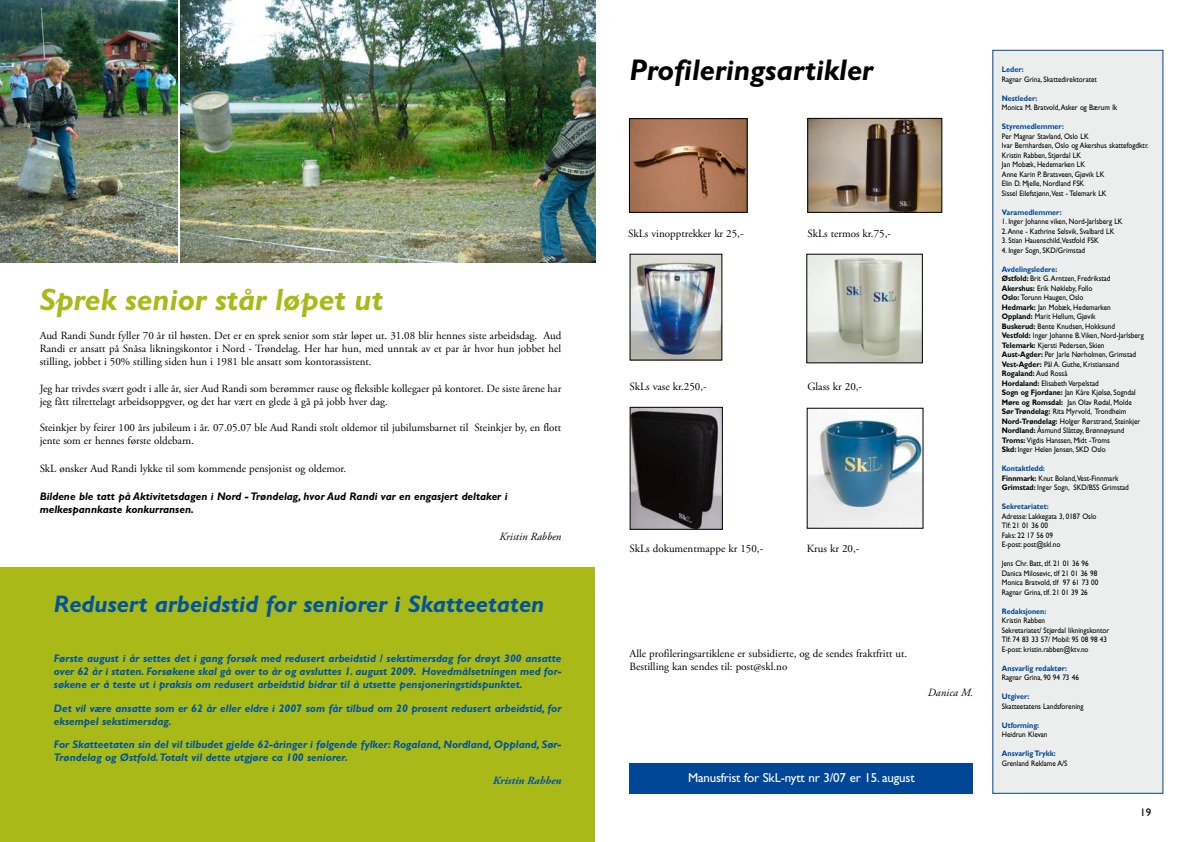
<style>
.page{position:relative;width:1191px;height:842px;background:#fff}
.page>*{position:absolute;margin:0;border:0;box-sizing:border-box;transform-origin:0 0}
.t1{font:italic 700 31px "Gill Sans";color:#a9b917}
.t2{font:italic 700 30px "Gill Sans";color:#000}
.t3{font:italic 700 24px "Gill Sans";color:#00549e}
.t4{font:13px "Gill Sans";letter-spacing:-.015em;color:#fff}
.t5{font:11px/13.2px "Adobe Garamond Pro";color:#000}
.t6{font:italic 700 11px/13.2px "Gill Sans";color:#00549e}
.t7{font:italic 700 11px/13.2px "Gill Sans";color:#000}
.t8{font:italic 11px "Adobe Garamond Pro";color:#000}
.t9{font:italic 700 11px "Adobe Garamond Pro";color:#00549e}
.t10{font:11px "Gill Sans";color:#000}
.t11{font:8px/9.5px "Gill Sans";color:#000;scale:.9 1}
.t12{font:700 8px "Gill Sans";color:#004798;scale:.9 1}
.s1{font-weight:700;color:#004798}
.s2{font-weight:700}
</style>
<div class="page">
<div style="left:992px;top:50px;width:170px;height:743px;background:#eceeee"></div>
<img style="left:631px;top:120px;width:114px;height:91px">
<div style="left:629px;top:118px;width:118px;height:95px;border:1px solid #000"></div>
<div style="left:629px;top:764px;width:344px;height:30px;background:#004798"></div>
<img style="left:809px;top:120px;width:131px;height:91px">
<div style="left:807px;top:118px;width:135px;height:95px;border:1px solid #000"></div>
<img style="left:632px;top:409px;width:88px;height:118px">
<img style="left:632px;top:256px;width:88px;height:102px">
<img style="left:808px;top:256px;width:112px;height:105px">
<img style="left:809px;top:418px;width:112px;height:108px">
<div style="left:0;top:567px;width:595px;height:275px;background:#a9b917"></div>
<img style="left:0;top:0;width:177px;height:262px">
<img style="left:180px;top:0;width:415px;height:262px">
<h1 class="t1" style="left:40px;top:281px;width:345px">Sprek senior står løpet ut</h1>
<p class="t5" style="left:40px;top:329px;width:523px;text-align:justify">Aud Randi Sundt fyller 70 år til høsten. Det er en sprek senior som står løpet ut. 31.08 blir hennes siste arbeidsdag. Aud Randi er ansatt på Snåsa likningskontor i Nord - Trøndelag. Her har hun, med unntak av et par år hvor hun jobbet hel stilling, jobbet i 50% stilling siden hun i 1981 ble ansatt som kontorassistent.</p>
<h3 class="t5" style="left:40px;top:382px;width:523px">Jeg har trivdes svært godt i alle år, sier Aud Randi som berømmer rause og fleksible kollegaer på kontoret. De siste årene har jeg fått tilrettelagt arbeidsoppgver, og det har vært en glede å gå på jobb hver dag.</h3>
<h3 class="t5" style="left:40px;top:421px;width:523px">Steinkjer by feirer 100 års jubileum i år. 07.05.07 ble Aud Randi stolt oldemor til jubilumsbarnet til Steinkjer by, en flott jente som er hennes første oldebarn.</h3>
<h3 class="t5" style="left:40px;top:462px;width:308px">SkL ønsker Aud Randi lykke til som kommende pensjonist og oldemor.</h3>
<h3 class="t7" style="left:40px;top:490px;width:469px">Bildene ble tatt på Aktivitetsdagen i Nord - Trøndelag, hvor Aud Randi var en engasjert deltaker i melkespannkaste konkurransen.</h3>
<h3 class="t8" style="left:499px;top:530px;width:64px">Kristin Rabben</h3>
<h3 class="t3" style="left:54px;top:590px;width:492px">Redusert arbeidstid for seniorer i Skatteetaten</h3>
<p class="t6" style="left:54px;top:651px;width:509px;text-align:justify">Første august i år settes det i gang forsøk med redusert arbeidstid / sekstimersdag for drøyt 300 ansatte over 62 år i staten. Forsøkene skal gå over to år og avsluttes 1. august 2009. Hovedmålsetningen med for&shy;søkene er å teste ut i praksis om redusert arbeidstid bidrar til å utsette pensjoneringstidspunktet.</p>
<h3 class="t6" style="left:54px;top:701px;width:509px">Det vil være ansatte som er 62 år eller eldre i 2007 som får tilbud om 20 prosent redusert arbeidstid, for eksempel sekstimersdag.</h3>
<h3 class="t6" style="left:54px;top:737px;width:509px">For Skatteetaten sin del vil tilbudet gjelde 62-åringer i følgende fylker: Rogaland, Nordland, Oppland, Sør-<br>Trøndelag og Østfold.Totalt vil dette utgjøre ca 100 seniorer.</h3>
<h3 class="t9" style="left:493px;top:774px;width:70px">Kristin Rabben</h3>
<h2 class="t2" style="left:629px;top:52px;width:245px">Profileringsartikler</h2>
<h3 class="t5" style="left:628px;top:227px;width:117px">SkLs vinopptrekker kr 25,-</h3>
<h3 class="t5" style="left:629px;top:381px;width:79px">SkLs vase kr.250,-</h3>
<h3 class="t5" style="left:807px;top:227px;width:85px">SkLs termos kr.75,-</h3>
<h3 class="t5" style="left:807px;top:380px;width:56px">Glass kr 20,-</h3>
<h3 class="t5" style="left:629px;top:542px;width:135px">SkLs dokumentmappe kr 150,-</h3>
<h3 class="t5" style="left:806px;top:543px;width:54px">Krus kr 20,-</h3>
<h3 class="t5" style="left:629px;top:647px;width:279px">Alle profileringsartiklene er subsidierte, og de sendes fraktfritt ut.<br>Bestilling kan sendes til: post@skl.no</h3>
<h3 class="t8" style="left:928px;top:686px;width:47px">Danica M.</h3>
<h3 class="t4" style="left:688px;top:770px;width:228px">Manusfrist for SkL-nytt nr 3/07 er 15. august</h3>
<p class="t12" style="left:1001px;top:65px;width:26px">Leder:</p>
<p class="t11" style="left:1001px;top:74px;width:107px">Ragnar Grina, Skattedirektoratet</p>
<p class="t12" style="left:1001px;top:93px;width:41px">Nestleder:</p>
<p class="t11" style="left:1001px;top:103px;width:130px">Monica M. Bratvold,Asker og Bærum lk</p>
<p class="t12" style="left:1001px;top:122px;width:71px">Styremedlemmer:</p>
<p class="t11" style="left:1001px;top:131px;width:165px">Per Magnar Stavland, Oslo LK<br>Ivar Bernhardsen, Oslo og Akershus skattefogdktr.<br>Kristin Rabben, Stjørdal LK<br>Jan Mobæk, Hedemarken LK<br>Anne Karin P. Bratsveen, Gjøvik LK<br>Elin D. Mjelle, Nordland FSK<br>Sissel Eilefstjønn,Vest - Telemark LK</p>
<p class="t12" style="left:1001px;top:207px;width:68px">Varamedlemmer:</p>
<p class="t11" style="left:1001px;top:217px;width:136px">1. Inger Johanne viken, Nord-Jarlsberg LK<br>2.Anne - Kathrine Selsvik, Svalbard LK</p>
<p class="t11" style="left:1001px;top:236px;width:109px">3. Stian Hauenschild,Vestfold FSK</p>
<p class="t11" style="left:1001px;top:245px;width:94px">4. Inger Sogn, SKD/Grimstad</p>
<p class="t11" style="left:1001px;top:264px;width:159px"><span class="s1">Avdelingsledere:<br></span><span class="s2">Østfold:</span> Brit G.Arntzen, Fredrikstad <span class="s2">Akershus:</span> Erik Nøkleby, Follo<br><span class="s2">Oslo:</span> Torunn Haugen, Oslo<br><span class="s2">Hedmark:</span> Jan Mobæk, Hedemarken<br><span class="s2">Oppland:</span> Marit Hellum, Gjøvik<br><span class="s2">Buskerud:</span> Bente Knudsen, Hokksund <span class="s2">Vestfold:</span> Inger Johanne B.Viken, Nord-Jarlsberg <span class="s2">Telemark:</span> Kjersti Pedersen, Skien <span class="s2">Aust-Agder:</span> Per Jarle Nørholmen, Grimstad <span class="s2">Vest-Agder:</span> Pål A. Guthe, Kristiansand <span class="s2">Rogaland:</span> Aud Rosså<br><span class="s2">Hordaland:</span> Elisabeth Verpelstad<br><span class="s2">Sogn og Fjordane:</span> Jan Kåre Kjølsø, Sogndal <span class="s2">Møre og Romsdal:</span> Jan Olav Rødal, Molde <span class="s2">Sør Trøndelag:</span> Rita Myrvold, Trondheim <span class="s2">Nord-Trøndelag:</span> Holger Rørstrand, Steinkjer <span class="s2">Nordland:</span> Åsmund Slåttøy, Brønnøysund <span class="s2">Troms:</span> Vigdis Hanssen, Midt -Troms<br><span class="s2">Skd:</span> Inger Helen Jensen, SKD Oslo</p>
<p class="t11" style="left:1001px;top:464px;width:143px"><span class="s1">Kontaktledd:<br></span><span class="s2">Finnmark:</span> Knut Boland,Vest-Finnmark<br><span class="s2">Grimstad:</span> Inger Sogn, SKD/BSS Grimstad</p>
<p class="t12" style="left:1001px;top:502px;width:54px">Sekretariatet:</p>
<p class="t11" style="left:1001px;top:511px;width:107px">Adresse: Lakkegata 3 , 0187 Oslo<br>Tlf: 21 01 36 00<br>Faks: 22 17 56 09<br>E-post: post@skl.no</p>
<p class="t11" style="left:1001px;top:559px;width:109px">Jens Chr. Batt, tlf. 21 01 36 96<br>Danica Milosevic, tlf 21 01 36 98<br>Monica Bratvold, tlf 97 61 73 00<br>Ragnar Grina, tlf. 21 01 39 26</p>
<p class="t12" style="left:1001px;top:606px;width:51px">Redaksjonen:</p>
<p class="t11" style="left:1001px;top:616px;width:121px">Kristin Rabben<br>Sekretariatet/ Stjørdal likningskontor<br>Tlf: 74 83335</p>
<p class="t11" style="left:1001px;top:635px;width:117px;text-indent:43px">7/ Mobil: 95 08 98 43<br>E-post: kristin.rabben@ktv.no</p>
<p class="t12" style="left:1001px;top:663px;width:74px">Ansvarlig redaktør:</p>
<p class="t11" style="left:1001px;top:673px;width:87px">Ragnar Grina, 90 94 73 46</p>
<p class="t12" style="left:1001px;top:692px;width:32px">Utgiver:</p>
<p class="t11" style="left:1001px;top:701px;width:92px">Skatteetatens Landsforening</p>
<p class="t12" style="left:1001px;top:720px;width:43px">Utforming:</p>
<p class="t11" style="left:1001px;top:730px;width:52px">Heidrun Klevan</p>
<p class="t12" style="left:1001px;top:749px;width:61px">Ansvarlig Trykk:</p>
<p class="t11" style="left:1001px;top:758px;width:75px">Grenland Reklame A/S</p>
<h3 class="t10" style="left:1140px;top:806px;width:12px">19</h3>
</div>
